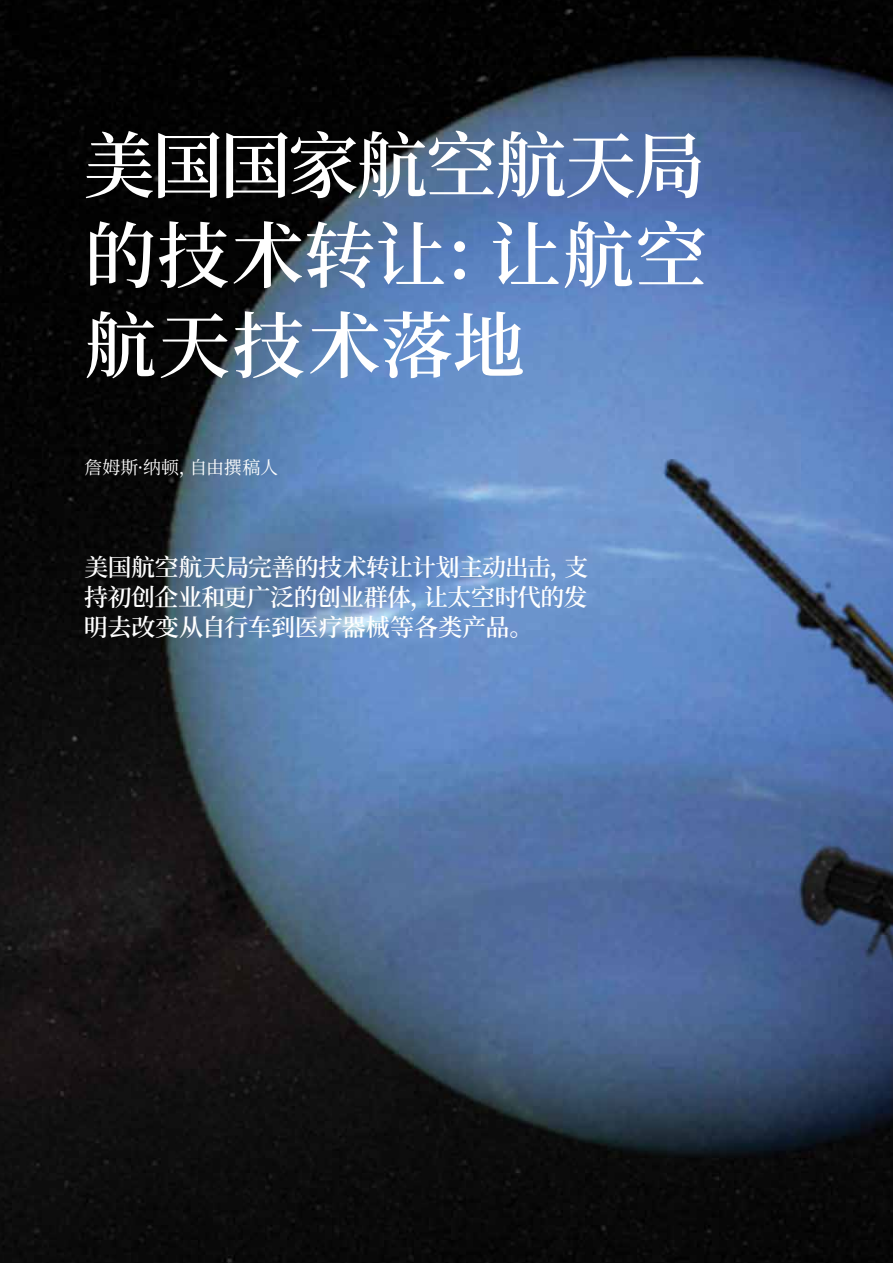
<style>
.page{position:relative;width:893px;height:1263px;background:#fff}
.page>*{position:absolute;margin:0;border:0;box-sizing:border-box;transform-origin:0 0}
.t1{font:600 72px/90px "Noto Serif CJ Ksc";letter-spacing:-.005em;color:#fff;text-align:justify}
.t2{font:600 24px/30px "Noto Serif CJ Ksc";letter-spacing:-.02em;color:#fff;text-align:justify}
.t3{font:18px "Noto Serif CJ Ksc";letter-spacing:-.005em;color:#fff}
</style>
<div class="page">
<img style="left:0;top:0;width:893px;height:1263px">
<h1 class="t1" style="left:84px;top:122px;width:625px">美国国家航空航天局的技术转让：让航空航天技术落地</h1>
<p class="t3" style="left:84px;top:457px;width:195px">詹姆斯·纳顿，自由撰稿人</p>
<p class="t2" style="left:84px;top:553px;width:506px">美国航空航天局完善的技术转让计划主动出击，支持初创企业和更广泛的创业群体，让太空时代的发明去改变从自行车到医疗器械等各类产品。</p>
</div>
